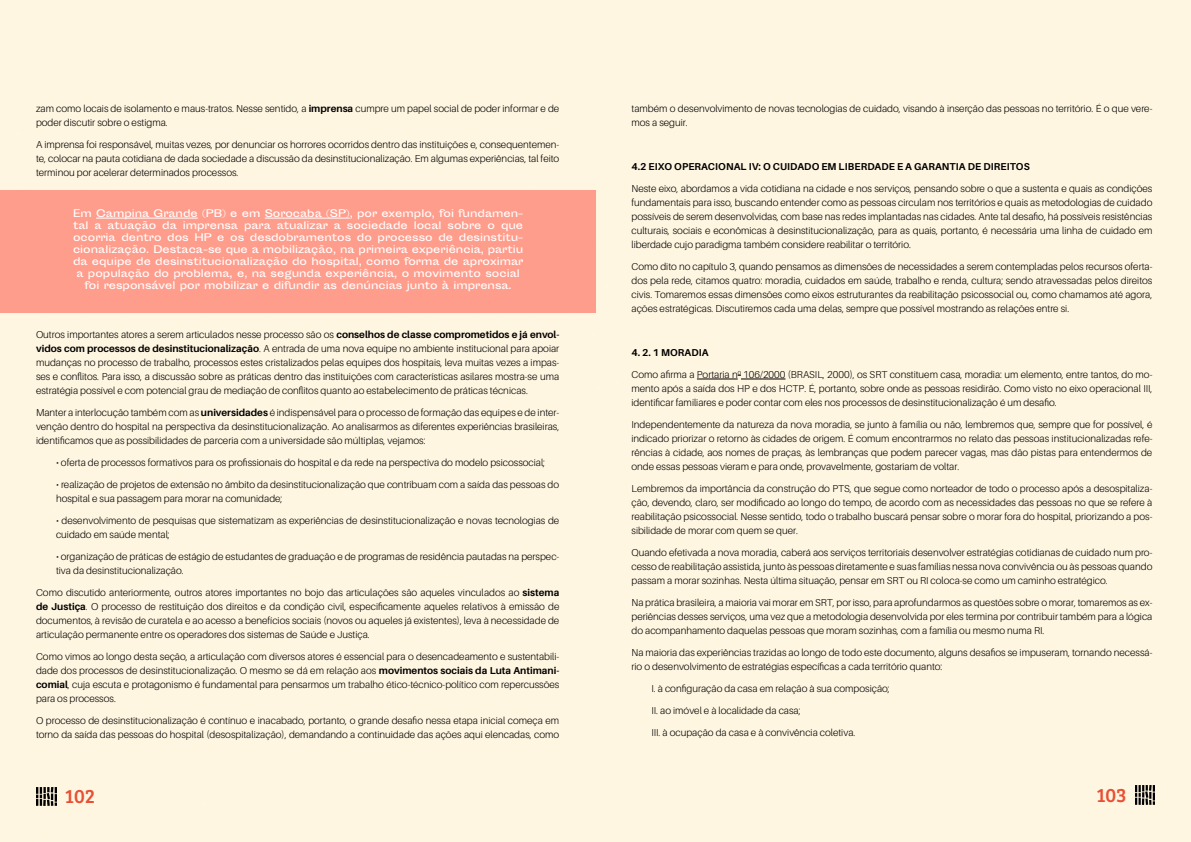
<style>
.page{position:relative;width:1191px;height:842px;background:#fff6e1}
.page>*{position:absolute;margin:0;border:0;box-sizing:border-box;transform-origin:0 0}
.t1{font:20px "Bree Serif";color:#e94f35}
.Texto_corrido_-_PRET{font:300 10px/14px "Aileron";color:#000;text-align:justify}
.RECUO_PARAGRAFO{font:300 10px/14px "Aileron";color:#000}
.t2{font:10px/12px "Sporting Grotesque";color:#fff;text-align:center}
.TÍTULOS_DO_TEXTO{font:700 10px "Aileron";letter-spacing:.01em;color:#000}
.s1{font-weight:700}
</style>
<div class="page">
<img style="left:36px;top:787px;width:20px;height:19px">
<img style="left:1135px;top:786px;width:20px;height:18px">
<div style="left:0;top:190px;width:596px;height:123px;background:#ff9d8c"></div>
<hr style="left:96px;top:218px;width:102px;height:1px;background:#fff">
<hr style="left:265px;top:218px;width:85px;height:1px;background:#fff">
<hr style="left:697px;top:379px;width:40px;height:1px;background:#000">
<hr style="left:741px;top:379px;width:44px;height:1px;background:#000">
<p class="Texto_corrido_-_PRET" style="left:36px;top:102px;width:525px">zam como locais de isolamento e maus-tratos. Nesse sentido, a <span class="s1">imprensa</span> cumpre um papel social de poder informar e de poder discutir sobre o estigma.</p>
<p class="Texto_corrido_-_PRET" style="left:36px;top:138px;width:525px">A imprensa foi responsável, muitas vezes, por denunciar os horrores ocorridos dentro das instituições e, consequentemen&shy;te, colocar na pauta cotidiana de dada sociedade a discussão da desinstitucionalização. Em algumas experiências, tal feito terminou por acelerar determinados processos.</p>
<p class="t2" style="left:73px;top:208px;width:452px">Em Campina Grande (PB) e em Sorocaba (SP), por exemplo, foi fundamen&shy;tal a atuação da imprensa para atualizar a sociedade local sobre o que ocorria dentro dos HP e os desdobramentos do processo de desinstitu&shy;cionalização. Destaca-se que a mobilização, na primeira experiência, partiu da equipe de desinstitucionalização do hospital, como forma de aproximar a população do problema, e, na segunda experiência, o movimento social</p>
<p class="t2" style="left:85px;top:280px;width:428px">foi responsável por mobilizar e difundir as denúncias junto à imprensa.</p>
<p class="Texto_corrido_-_PRET" style="left:36px;top:328px;width:525px">Outros importantes atores a serem articulados nesse processo são os <span class="s1">conselhos de classe comprometidos e já envol&shy;vidos com processos de desinstitucionalização</span>. A entrada de uma nova equipe no ambiente institucional para apoiar mudanças no processo de trabalho, processos estes cristalizados pelas equipes dos hospitais, leva muitas vezes a impas&shy;ses e conflitos. Para isso, a discussão sobre as práticas dentro das instituições com características asilares mostra-se uma estratégia possível e com potencial grau de mediação de conflitos quanto ao estabelecimento de práticas técnicas.</p>
<p class="Texto_corrido_-_PRET" style="left:36px;top:406px;width:525px">Manter a interlocução também com as <span class="s1">universidades</span> é indispensável para o processo de formação das equipes e de inter&shy;venção dentro do hospital na perspectiva da desinstitucionalização. Ao analisarmos as diferentes experiências brasileiras, identificamos que as possibilidades de parceria com a universidade são múltiplas, vejamos:</p>
<p class="RECUO_PARAGRAFO" style="left:56px;top:456px;width:491px">• oferta de processos formativos para os profissionais do hospital e da rede na perspectiva do modelo psicossocial;</p>
<p class="RECUO_PARAGRAFO" style="left:56px;top:478px;width:505px">• realização de projetos de extensão no âmbito da desinstitucionalização que contribuam com a saída das pessoas do hospital e sua passagem para morar na comunidade;</p>
<p class="RECUO_PARAGRAFO" style="left:56px;top:514px;width:505px">• desenvolvimento de pesquisas que sistematizam as experiências de desinstitucionalização e novas tecnologias de cuidado em saúde mental;</p>
<p class="RECUO_PARAGRAFO" style="left:56px;top:550px;width:505px">• organização de práticas de estágio de estudantes de graduação e de programas de residência pautadas na perspec&shy;tiva da desinstitucionalização.</p>
<p class="Texto_corrido_-_PRET" style="left:36px;top:586px;width:525px">Como discutido anteriormente, outros atores importantes no bojo das articulações são aqueles vinculados ao <span class="s1">sistema de Justiça</span>. O processo de restituição dos direitos e da condição civil, especificamente aqueles relativos à emissão de documentos, à revisão de curatela e ao acesso a benefícios sociais (novos ou aqueles já existentes), leva à necessidade de articulação permanente entre os operadores dos sistemas de Saúde e Justiça.</p>
<p class="Texto_corrido_-_PRET" style="left:36px;top:650px;width:525px">Como vimos ao longo desta seção, a articulação com diversos atores é essencial para o desencadeamento e sustentabili&shy;dade dos processos de desinstitucionalização. O mesmo se dá em relação aos <span class="s1">movimentos sociais da Luta Antimani&shy;comial</span>, cuja escuta e protagonismo é fundamental para pensarmos um trabalho ético-técnico-político com repercussões para os processos.</p>
<p class="Texto_corrido_-_PRET" style="left:36px;top:714px;width:525px">O processo de desinstitucionalização é contínuo e inacabado, portanto, o grande desafio nessa etapa inicial começa em torno da saída das pessoas do hospital (desospitalização), demandando a continuidade das ações aqui elencadas, como</p>
<p class="Texto_corrido_-_PRET" style="left:631px;top:102px;width:522px">também o desenvolvimento de novas tecnologias de cuidado, visando à inserção das pessoas no território. É o que vere&shy;mos a seguir.</p>
<p class="TÍTULOS_DO_TEXTO" style="left:631px;top:161px;width:400px">4.2 EIXO OPERACIONAL IV: O CUIDADO EM LIBERDADE E A GARANTIA DE DIREITOS</p>
<p class="Texto_corrido_-_PRET" style="left:631px;top:182px;width:522px">Neste eixo, abordamos a vida cotidiana na cidade e nos serviços, pensando sobre o que a sustenta e quais as condições fundamentais para isso, buscando entender como as pessoas circulam nos territórios e quais as metodologias de cuidado possíveis de serem desenvolvidas, com base nas redes implantadas nas cidades. Ante tal desafio, há possíveis resistências culturais, sociais e econômicas à desinstitucionalização, para as quais, portanto, é necessária uma linha de cuidado em liberdade cujo paradigma também considere reabilitar o território.</p>
<p class="Texto_corrido_-_PRET" style="left:631px;top:260px;width:522px">Como dito no capítulo 3, quando pensamos as dimensões de necessidades a serem contempladas pelos recursos oferta&shy;dos pela rede, citamos quatro: moradia, cuidados em saúde, trabalho e renda, cultura; sendo atravessadas pelos direitos civis. Tomaremos essas dimensões como eixos estruturantes da reabilitação psicossocial ou, como chamamos até agora, ações estratégicas. Discutiremos cada uma delas, sempre que possível mostrando as relações entre si.</p>
<p class="TÍTULOS_DO_TEXTO" style="left:631px;top:347px;width:79px">4. 2. 1 MORADIA</p>
<p class="Texto_corrido_-_PRET" style="left:631px;top:368px;width:522px">Como afirma a Portaria n<sup>0</sup> 106/2000 (BRASIL, 2000), os SRT constituem casa, moradia: um elemento, entre tantos, do mo&shy;mento após a saída dos HP e dos HCTP. É, portanto, sobre onde as pessoas residirão. Como visto no eixo operacional III, identificar familiares e poder contar com eles nos processos de desinstitucionalização é um desafio.</p>
<p class="Texto_corrido_-_PRET" style="left:631px;top:418px;width:522px">Independentemente da natureza da nova moradia, se junto à família ou não, lembremos que, sempre que for possível, é indicado priorizar o retorno às cidades de origem. É comum encontrarmos no relato das pessoas institucionalizadas refe&shy;rências à cidade, aos nomes de praças, às lembranças que podem parecer vagas, mas dão pistas para entendermos de onde essas pessoas vieram e para onde, provavelmente, gostariam de voltar.</p>
<p class="Texto_corrido_-_PRET" style="left:631px;top:482px;width:522px">Lembremos da importância da construção do PTS, que segue como norteador de todo o processo após a desospitaliza&shy;ção, devendo, claro, ser modificado ao longo do tempo, de acordo com as necessidades das pessoas no que se refere à reabilitação psicossocial. Nesse sentido, todo o trabalho buscará pensar sobre o morar fora do hospital, priorizando a pos&shy;sibilidade de morar com quem se quer.</p>
<p class="Texto_corrido_-_PRET" style="left:631px;top:546px;width:522px">Quando efetivada a nova moradia, caberá aos serviços territoriais desenvolver estratégias cotidianas de cuidado num pro&shy;cesso de reabilitação assistida, junto às pessoas diretamente e suas famílias nessa nova convivência ou às pessoas quando passam a morar sozinhas. Nesta última situação, pensar em SRT ou RI coloca-se como um caminho estratégico.</p>
<p class="Texto_corrido_-_PRET" style="left:631px;top:596px;width:522px">Na prática brasileira, a maioria vai morar em SRT, por isso, para aprofundarmos as questões sobre o morar, tomaremos as ex&shy;periências desses serviços, uma vez que a metodologia desenvolvida por eles termina por contribuir também para a lógica do acompanhamento daquelas pessoas que moram sozinhas, com a família ou mesmo numa RI.</p>
<p class="Texto_corrido_-_PRET" style="left:631px;top:646px;width:522px">Na maioria das experiências trazidas ao longo de todo este documento, alguns desafios se impuseram, tornando necessá&shy;rio o desenvolvimento de estratégias específicas a cada território quanto:</p>
<p class="RECUO_PARAGRAFO" style="left:651px;top:682px;width:240px">I. à configuração da casa em relação à sua composição;</p>
<p class="RECUO_PARAGRAFO" style="left:651px;top:704px;width:151px">II. ao imóvel e à localidade da casa;</p>
<p class="RECUO_PARAGRAFO" style="left:651px;top:726px;width:205px">III. à ocupação da casa e à convivência coletiva.</p>
<h1 class="t1" style="left:65px;top:782px;width:32px">102</h1>
<h1 class="t1" style="left:1096px;top:780px;width:32px">103</h1>
</div>
